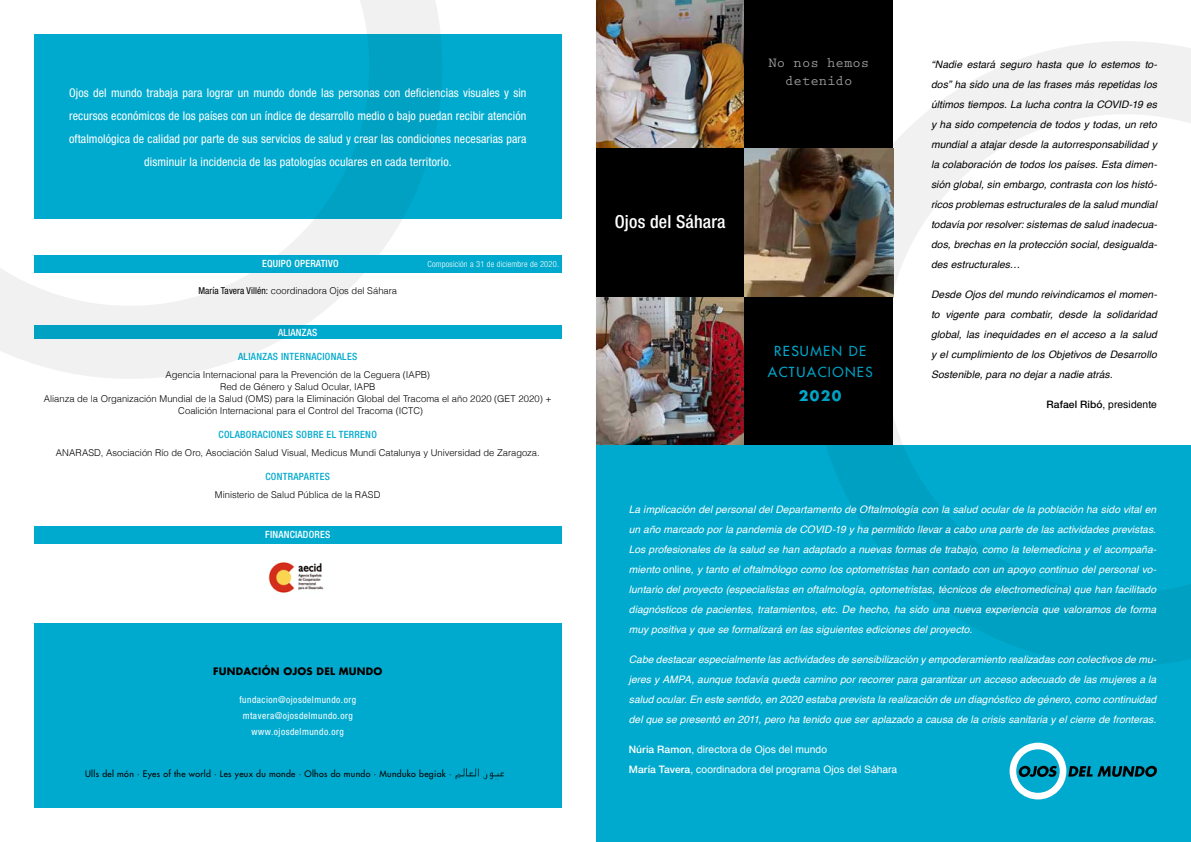
<style>
.page{position:relative;width:1191px;height:842px;background:#fff}
.page>*{position:absolute;margin:0;border:0;box-sizing:border-box;transform-origin:0 0}
.t1{font:500 condensed 18px "Helvetica Neue LT Std";letter-spacing:.01em;color:#fff}
.t2{font:700 14px/18px "Prestige Elite Std";color:#9c9e9f;text-align:center}
.t3{font:700 14px "Futura Std";color:#00aace}
.t4{font:500 13.5px/21px "Futura Std";letter-spacing:.1em;color:#00aace;text-align:center}
.t5{font:condensed 12px/23px "Helvetica Neue LT Std";letter-spacing:.01em;color:#fff;text-align:center}
.t6{font:italic 10.3px/20px "Helvetica";letter-spacing:.005em;color:#fff;text-align:justify}
.t7{font:italic 10.3px/20px "Helvetica";letter-spacing:.005em;color:#000;text-align:justify}
.t8{font:10.3px/20px "Helvetica";color:#fff}
.t9{font:10.3px "Helvetica";letter-spacing:.005em;color:#000}
.t10{font:500 condensed 10px "Helvetica Neue LT Std";letter-spacing:.03em;color:#00aace}
.t11{font:500 condensed 10px "Helvetica Neue LT Std";letter-spacing:.02em;color:#fff}
.t12{font:700 10px "Futura Std";letter-spacing:.02em;color:#000}
.t13{font:condensed 9.5px/16px "Helvetica Neue LT Std";letter-spacing:.05em;color:#fff;text-align:center}
.t14{font:300 9.4px "Helvetica";color:#000}
.t15{font:500 8.7px "Futura Std";letter-spacing:.04em;color:#000}
.t16{font:300 condensed 8.5px "Helvetica Neue LT Std";letter-spacing:.02em;color:#fff}
.s1{font-family:"Helvetica Neue LT Std";font-weight:400;font-stretch:condensed;font-size:9.5px}
.s2{font-family:"Helvetica Neue LT Std";font-weight:500}
.s3{font-style:normal}
</style>
<div class="page">
<img style="left:596px;top:0;width:148px;height:148px">
<div style="left:744px;top:0;width:149px;height:149px;background:#000"></div>
<div style="left:595px;top:148px;width:149px;height:149px;background:#000"></div>
<img style="left:744px;top:148px;width:51px;height:149px">
<img style="left:596px;top:297px;width:148px;height:149px">
<div style="left:744px;top:297px;width:149px;height:149px;background:#000"></div>
<div style="left:595px;top:446px;width:595px;height:396px;background:#00aace"></div>
<div style="left:34px;top:325px;width:527px;height:13px;background:#00aace"></div>
<div style="left:34px;top:34px;width:527px;height:184px;background:#00aace"></div>
<div style="left:34px;top:624px;width:527px;height:184px;background:#00aace"></div>
<svg style="left:0;top:0;width:442px;height:379px"></svg>
<img style="left:455px;top:768px;width:49px;height:12px">
<div style="left:34px;top:255px;width:527px;height:17px;background:#00aace"></div>
<hr style="left:595px;top:0;width:1px;height:842px;background:#fff">
<svg style="left:795px;top:148px;width:396px;height:651px"></svg>
<svg style="left:812px;top:41px;width:379px;height:625px"></svg>
<div style="left:34px;top:527px;width:527px;height:17px;background:#00aace"></div>
<img style="left:268px;top:562px;width:56px;height:31px">
<svg style="left:1009px;top:743px;width:148px;height:56px"></svg>
<p class="t5" style="left:69px;top:81px;width:459px">Ojos del mundo trabaja para lograr un mundo donde las personas con deficiencias visuales y sin recursos económicos de los países con un índice de desarrollo medio o bajo puedan recibir atención oftalmológica de calidad por parte de sus servicios de salud y crear las condiciones necesarias para disminuir la incidencia de las patologías oculares en cada territorio.</p>
<p class="t11" style="left:262px;top:258px;width:78px">EQUIPO OPERATIVO</p>
<p class="t14" style="left:198px;top:282px;width:200px"><span class="s1">María Tavera Villén:</span> coordinadora Ojos del Sáhara</p>
<p class="t11" style="left:278px;top:326px;width:41px">ALIANZAS</p>
<p class="t16" style="left:427px;top:259px;width:133px">Composición a 31 de diciembre de 2020.</p>
<p class="t10" style="left:238px;top:350px;width:121px">ALIANZAS INTERNACIONALES</p>
<p class="t14" style="left:166px;top:366px;width:266px">Agencia Internacional para la Prevención de la Ceguera (IAPB)</p>
<p class="t14" style="left:220px;top:378px;width:157px">Red de Género y Salud Ocular, IAPB</p>
<p class="t14" style="left:44px;top:390px;width:509px">Alianza de la Organización Mundial de la Salud (OMS) para la Eliminación Global del Tracoma el año 2020 (GET 2020) +</p>
<p class="t14" style="left:178px;top:402px;width:246px">Coalición Internacional para el Control del Tracoma (ICTC)</p>
<p class="t10" style="left:219px;top:429px;width:160px">COLABORACIONES SOBRE EL TERRENO</p>
<p class="t14" style="left:56px;top:444px;width:485px">ANARASD, Asociación Río de Oro, Asociación Salud Visual, Medicus Mundi Catalunya y Universidad de Zaragoza.</p>
<p class="t10" style="left:265px;top:471px;width:66px">CONTRAPARTES</p>
<p class="t14" style="left:215px;top:487px;width:167px">Ministerio de Salud Pública de la RASD</p>
<p class="t11" style="left:265px;top:528px;width:67px">FINANCIADORES</p>
<p class="t12" style="left:213px;top:664px;width:171px">FUNDACIÓN OJOS DEL MUNDO</p>
<p class="t13" style="left:239px;top:692px;width:118px">fundacion@ojosdelmundo.org mtavera@ojosdelmundo.org www.ojosdelmundo.org</p>
<p class="t15" style="left:85px;top:768px;width:368px">Ulls del món · Eyes of the world · Les yeux du monde · Olhos do mundo · Munduko begiak ·</p>
<h2 class="t2" style="left:768px;top:54px;width:102px">No nos hemos detenido</h2>
<h1 class="t1" style="left:615px;top:211px;width:112px">Ojos del Sáhara</h1>
<h3 class="t4" style="left:768px;top:341px;width:106px">RESUMEN DE<br>ACTUACIONES</h3>
<h2 class="t3" style="left:799px;top:386px;width:44px">2020</h2>
<p class="t7" style="left:931px;top:55px;width:228px">“Nadie estará seguro hasta que lo estemos to&shy;dos” ha sido una de las frases más repetidas los últimos tiempos. La lucha contra la COVID-19 es y ha sido competencia de todos y todas, un reto mundial a atajar desde la autorresponsabilidad y la colaboración de todos los países. Esta dimen&shy;sión global, sin embargo, contrasta con los histó&shy;ricos problemas estructurales de la salud mundial todavía por resolver: sistemas de salud inadecua&shy;dos, brechas en la protección social, desigualda&shy;des estructurales…</p>
<p class="t7" style="left:931px;top:285px;width:228px">Desde Ojos del mundo reivindicamos el momen&shy;to vigente para combatir, desde la solidaridad global, las inequidades en el acceso a la salud y el cumplimiento de los Objetivos de Desarrollo Sostenible, para no dejar a nadie atrás.</p>
<p class="t9" style="left:1046px;top:396px;width:112px"><span class="s2">Rafael Ribó</span>, presidente</p>
<p class="t6" style="left:629px;top:500px;width:529px">La implicación del personal del Departamento de Oftalmología con la salud ocular de la población ha sido vital en un año marcado por la pandemia de COVID-19 y ha permitido llevar a cabo una parte de las actividades previstas.<br>Los profesionales de la salud se han adaptado a nuevas formas de trabajo, como la telemedicina y el acompaña&shy;miento <span class="s3">online</span>, y tanto el oftalmólogo como los optometristas han contado con un apoyo continuo del personal vo&shy;luntario del proyecto (especialistas en oftalmología, optometristas, técnicos de electromedicina) que han facilitado diagnósticos de pacientes, tratamientos, etc. De hecho, ha sido una nueva experiencia que valoramos de forma muy positiva y que se formalizará en las siguientes ediciones del proyecto.</p>
<p class="t6" style="left:629px;top:650px;width:529px">Cabe destacar especialmente las actividades de sensibilización y empoderamiento realizadas con colectivos de mu&shy;jeres y AMPA, aunque todavía queda camino por recorrer para garantizar un acceso adecuado de las mujeres a la salud ocular. En este sentido, en 2020 estaba prevista la realización de un diagnóstico de género, como continuidad del que se presentó en 2011, pero ha tenido que ser aplazado a causa de la crisis sanitaria y el cierre de fronteras.</p>
<p class="t8" style="left:629px;top:740px;width:270px"><span class="s2">Núria Ramon</span>, directora de Ojos del mundo<br><span class="s2">María Tavera</span>, coordinadora del programa Ojos del Sáhara</p>
</div>
